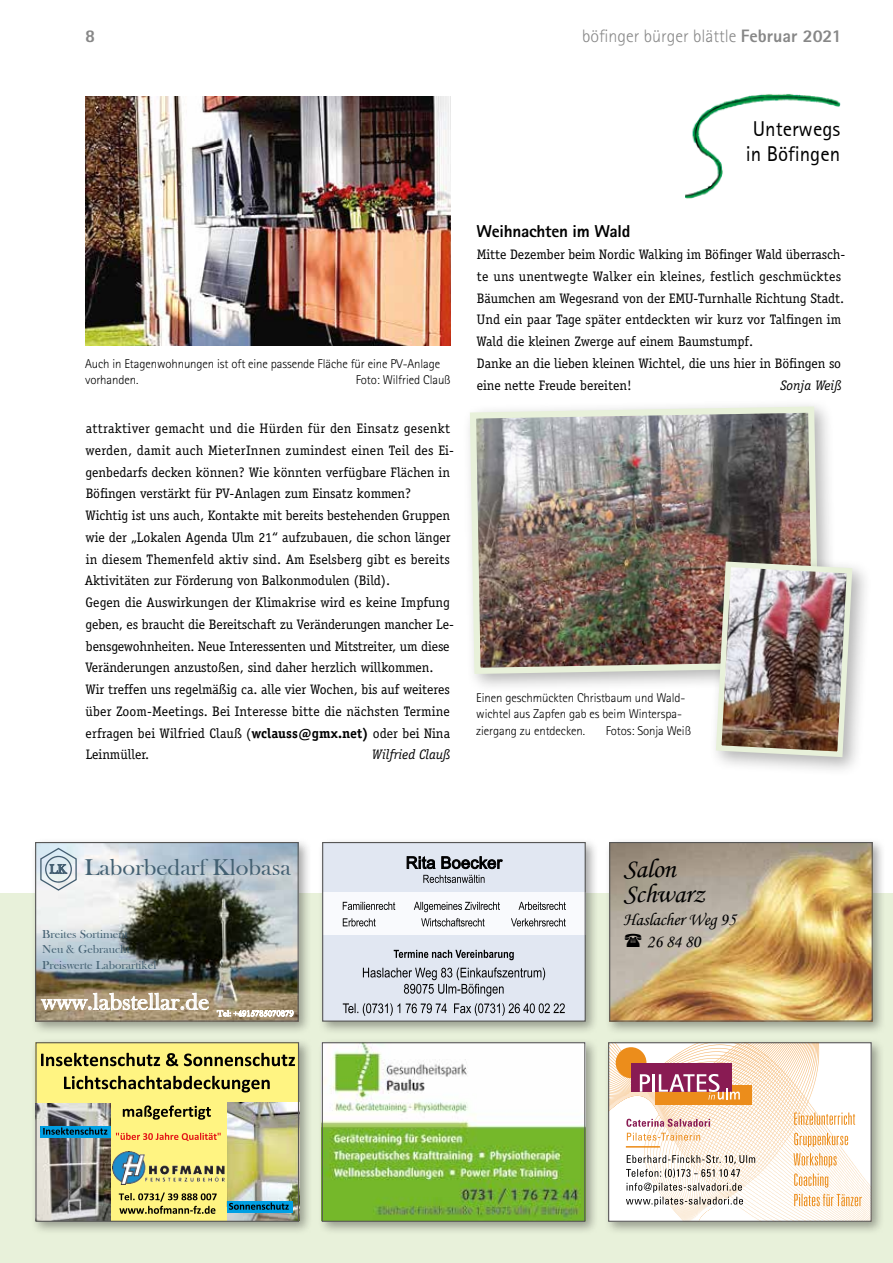
<style>
.page{position:relative;width:893px;height:1263px;background:#fff}
.page>*{position:absolute;margin:0;border:0;box-sizing:border-box;transform-origin:0 0}
.t1{font:27px/25.5px "Monotype Corsiva";letter-spacing:-.015em;color:#000}
.t2{font:23.55px "Bask Old Face";color:#436072;scale:1.05 1}
.t3{font:23.55px "Bask Old Face";color:#fff;scale:1.05 1}
.t4{font:21px/25.2px "Libre Sans Serif S Si";color:#000;text-align:center}
.t5{font:300 18px "Rotis Sans Serif";color:#878787}
.t6{font:18px/22.5px "Monotype Corsiva";letter-spacing:-.015em;color:#000}
.t7{font:800 18px "Rotis Sans Serif";color:#878787}
.t8{font:800 17.25px "Rotis Sans Serif";letter-spacing:-.015em;color:#000}
.t9{font:13.8px/21.8px "Officina Serif LT";letter-spacing:-.005em;color:#000}
.t10{font:italic 13.8px "Officina Serif LT";letter-spacing:-.005em;color:#000}
.t11{font:300 12.75px/16.5px "Rotis Sans Serif";letter-spacing:-.01em;color:#000}
.t12{font:11.85px/15.3px "Bask Old Face";color:#436072;scale:1.05 1}
.s1{font-weight:800}
.s2{font-weight:700}
.s3{font-size:12.9px;color:#466372}
</style>
<div class="page">
<div style="left:0;top:894px;width:893px;height:369px;background:#e8f1da"></div>
<img style="left:85px;top:97px;width:366px;height:249px">
<div style="left:462px;top:399px;width:376px;height:295px;background:#000;opacity:.3"></div>
<img style="left:467px;top:403px;width:355px;height:274px">
<div style="left:708px;top:554px;width:164px;height:223px;background:#000;opacity:.3"></div>
<img style="left:713px;top:559px;width:142px;height:201px">
<img style="left:685px;top:94px;width:155px;height:105px">
<div style="left:31px;top:837px;width:281px;height:198px;background:#000;opacity:.35"></div>
<img style="left:37px;top:844px;width:260px;height:176px">
<svg style="left:41px;top:993px;width:168px;height:17px;background:#c3b59f"></svg>
<svg style="left:39px;top:847px;width:38px;height:44px"></svg>
<svg style="left:217px;top:1010px;width:76px;height:6px"></svg>
<div style="left:35px;top:842px;width:264px;height:180px;border:1px solid #575756"></div>
<div style="left:31px;top:1038px;width:282px;height:197px;background:#000;opacity:.35"></div>
<div style="left:35px;top:1042px;width:264px;height:178px;background:#fff482"></div>
<img style="left:37px;top:1103px;width:73px;height:117px">
<img style="left:227px;top:1102px;width:70px;height:118px">
<svg style="left:41px;top:1053px;width:137px;height:13px"></svg>
<svg style="left:184px;top:1053px;width:111px;height:13px"></svg>
<svg style="left:64px;top:1076px;width:206px;height:16px"></svg>
<img style="left:113px;top:1151px;width:111px;height:34px">
<svg style="left:123px;top:1105px;width:88px;height:15px"></svg>
<svg style="left:119px;top:1192px;width:98px;height:22px"></svg>
<div style="left:40px;top:1126px;width:70px;height:11px;background:#009fe3"></div>
<div style="left:227px;top:1201px;width:65px;height:11px;background:#009fe3"></div>
<svg style="left:40px;top:1126px;width:67px;height:9px"></svg>
<svg style="left:229px;top:1202px;width:60px;height:8px"></svg>
<svg style="left:116px;top:1133px;width:105px;height:8px"></svg>
<div style="left:35px;top:1042px;width:264px;height:180px;border:1px solid #575756"></div>
<div style="left:318px;top:837px;width:282px;height:198px;background:#000;opacity:.35"></div>
<div style="left:323px;top:842px;width:262px;height:179px;background:#e1e7f2"></div>
<div style="left:322px;top:892px;width:264px;height:42px;background:#f9fafd"></div>
<div style="left:322px;top:842px;width:264px;height:180px;border:1px solid #575756"></div>
<svg style="left:343px;top:1003px;width:222px;height:13px"></svg>
<svg style="left:363px;top:967px;width:182px;height:29px"></svg>
<svg style="left:394px;top:950px;width:120px;height:10px"></svg>
<svg style="left:343px;top:918px;width:223px;height:8px"></svg>
<svg style="left:343px;top:902px;width:223px;height:10px"></svg>
<svg style="left:423px;top:875px;width:62px;height:8px"></svg>
<svg style="left:407px;top:856px;width:96px;height:13px"></svg>
<div style="left:605px;top:837px;width:282px;height:198px;background:#000;opacity:.35"></div>
<img style="left:611px;top:844px;width:260px;height:176px">
<div style="left:609px;top:842px;width:264px;height:180px;border:1px solid #575756"></div>
<div style="left:604px;top:1038px;width:281px;height:197px;background:#000;opacity:.35"></div>
<svg style="left:610px;top:1044px;width:260px;height:176px;background:#eedacd"></svg>
<div style="left:608px;top:1042px;width:264px;height:180px;border:1px solid #575756"></div>
<div style="left:317px;top:1038px;width:282px;height:197px;background:#000;opacity:.35"></div>
<img style="left:324px;top:1044px;width:259px;height:176px">
<div style="left:322px;top:1042px;width:263px;height:180px;border:1px solid #575756"></div>
<svg style="left:625px;top:933px;width:16px;height:14px"></svg>
<h3 class="t7" style="left:85px;top:24px;width:12px">8</h3>
<h3 class="t5" style="left:582px;top:25px;width:261px">böfinger bürger blättle <span class="s1">Februar 2021</span></h3>
<h3 class="t4" style="left:746px;top:116px;width:96px">Unterwegs in Böfingen</h3>
<p class="t11" style="left:85px;top:355px;width:357px">Auch in Etagenwohnungen ist oft eine passende Fläche für eine PV-Anlage vorhanden.</p>
<p class="t11" style="left:356px;top:372px;width:96px">Foto: Wilfried Clauß</p>
<p class="t9" style="left:85px;top:418px;width:371px">attraktiver gemacht und die Hürden für den Einsatz gesenkt werden, damit auch MieterInnen zumindest einen Teil des Ei&shy;genbedarfs decken können? Wie könnten verfügbare Flächen in Böfingen verstärkt für PV-Anlagen zum Einsatz kommen?<br>Wichtig ist uns auch, Kontakte mit bereits bestehenden Gruppen wie der „Lokalen Agenda Ulm 21“ aufzubauen, die schon länger in diesem Themenfeld aktiv sind. Am Eselsberg gibt es bereits Aktivitäten zur Förderung von Balkonmodulen (Bild).<br>Gegen die Auswirkungen der Klimakrise wird es keine Impfung geben, es braucht die Bereitschaft zu Veränderungen mancher Le&shy;bensgewohnheiten. Neue Interessenten und Mitstreiter, um diese Veränderungen anzustoßen, sind daher herzlich willkommen.<br>Wir treffen uns regelmäßig ca. alle vier Wochen, bis auf weiteres über Zoom-Meetings. Bei Interesse bitte die nächsten Termine erfragen bei Wilfried Clauß (<span class="s2">wclauss@gmx.net)</span> oder bei Nina Leinmüller.</p>
<p class="t10" style="left:372px;top:747px;width:80px">Wilfried Clauß</p>
<p class="t8" style="left:477px;top:220px;width:155px">Weihnachten im Wald</p>
<p class="t9" style="left:477px;top:244px;width:370px">Mitte Dezember beim Nordic Walking im Böfinger Wald überrasch&shy;te uns unentwegte Walker ein kleines, festlich geschmücktes Bäumchen am Wegesrand von der EMU-Turnhalle Richtung Stadt.<br>Und ein paar Tage später entdeckten wir kurz vor Talfingen im Wald die kleinen Zwerge auf einem Baumstumpf.<br>Danke an die lieben kleinen Wichtel, die uns hier in Böfingen so eine nette Freude bereiten!</p>
<p class="t10" style="left:781px;top:377px;width:63px">Sonja Weiß</p>
<p class="t11" style="left:476px;top:689px;width:211px">Einen geschmückten Christbaum und Wald&shy;wichtel aus Zapfen gab es beim Winterspa&shy;ziergang zu entdecken.</p>
<p class="t11" style="left:606px;top:722px;width:87px">Fotos: Sonja Weiß</p>
<h2 class="t2" style="left:50px;top:854px;width:231px"><span class="s3">LK</span> Laborbedarf Klobasa</h2>
<p class="t12" style="left:42px;top:927px;width:110px">Breites Sortiment<br>Neu &amp; Gebraucht<br>Preiswerte Laborartikel</p>
<h2 class="t3" style="left:41px;top:989px;width:161px">www.labstellar.de</h2>
<h1 class="t1" style="left:623px;top:856px;width:83px">Salon<br>Schwarz</h1>
<h3 class="t6" style="left:647px;top:908px;width:91px;text-indent:-23px">Haslacher Weg 95<br>26 84 80</h3>
</div>
